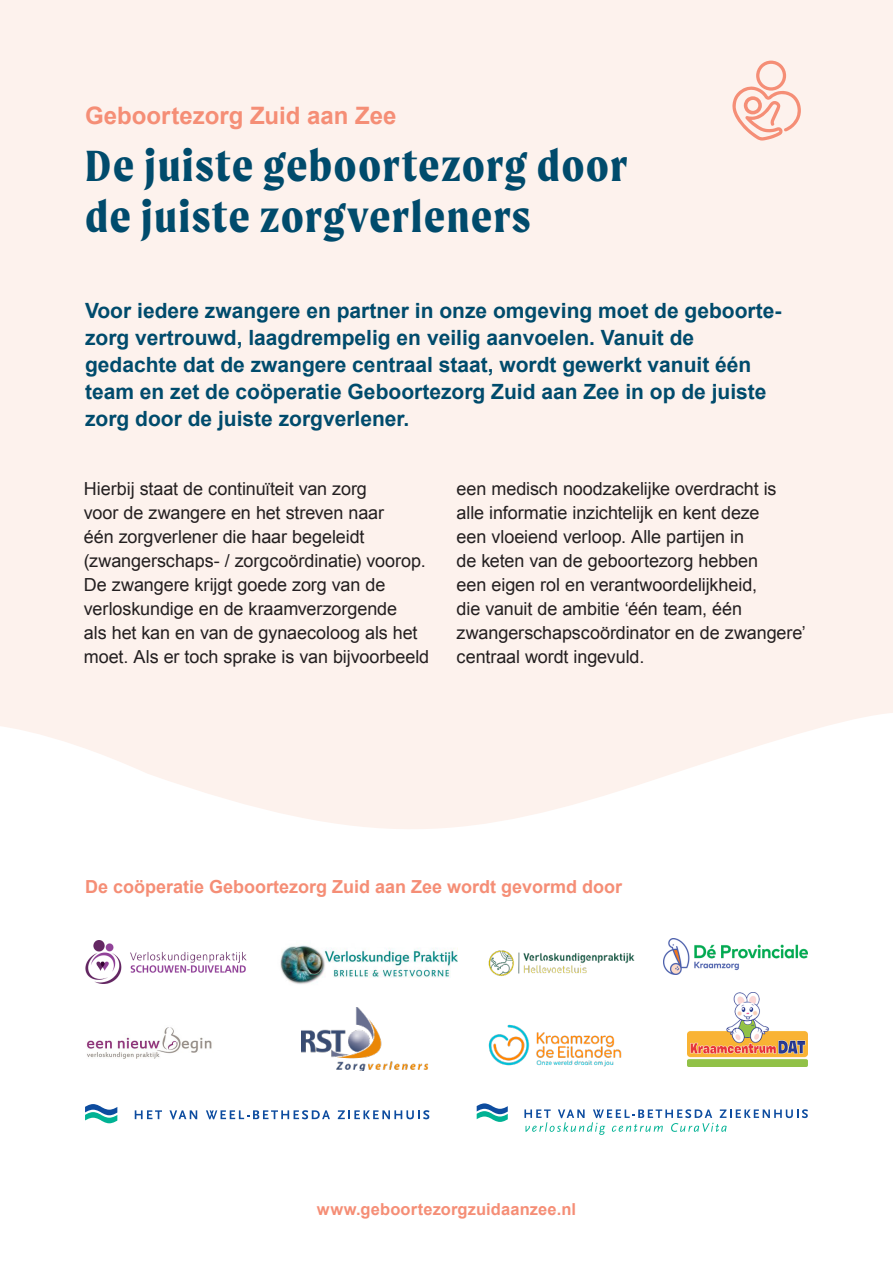
<style>
.page{position:relative;width:893px;height:1263px;background:#fff}
.page>*{position:absolute;margin:0;border:0;box-sizing:border-box;transform-origin:0 0}
.t1{font:700 46.5px/51px "Moret";letter-spacing:.04em;color:#004b6c}
.Bodytekst{font:700 24px "Arial";color:#f58e76}
.Inleiding{font:700 21px/27px "Arial";color:#004b6c}
.Bodytekst-2{font:18px/24px "Arial";letter-spacing:-.005em;color:#231f20}
.Inleiding-2{font:700 18px "Arial";color:#f58e76}
.Bodytekst-3{font:700 16.5px "Arial";letter-spacing:.005em;color:#f58e76}
</style>
<div class="page">
<div style="left:0;top:0;width:893px;height:829px;background:#fdf2ed"></div>
<svg style="left:732px;top:61px;width:69px;height:80px"></svg>
<img style="left:86px;top:941px;width:160px;height:42px">
<img style="left:280px;top:945px;width:177px;height:39px">
<img style="left:488px;top:950px;width:147px;height:26px">
<img style="left:86px;top:1027px;width:126px;height:32px">
<img style="left:301px;top:1007px;width:127px;height:64px">
<img style="left:488px;top:1024px;width:134px;height:43px">
<img style="left:687px;top:992px;width:121px;height:74px">
<svg style="left:477px;top:1103px;width:31px;height:19px"></svg>
<svg style="left:524px;top:1109px;width:284px;height:26px"></svg>
<img style="left:664px;top:938px;width:144px;height:36px">
<svg style="left:135px;top:1110px;width:27px;height:9px"></svg>
<svg style="left:169px;top:1110px;width:28px;height:9px"></svg>
<svg style="left:206px;top:1110px;width:124px;height:9px"></svg>
<svg style="left:338px;top:1110px;width:91px;height:9px"></svg>
<svg style="left:85px;top:1104px;width:32px;height:19px"></svg>
<p class="Bodytekst" style="left:85px;top:100px;width:313px">Geboortezorg Zuid aan Zee</p>
<p class="t1" style="left:85px;top:139px;width:544px">De juiste geboortezorg door de juiste zorgverleners</p>
<p class="Inleiding" style="left:85px;top:298px;width:698px">Voor iedere zwangere en partner in onze omgeving moet de geboorte&shy;zorg vertrouwd, laagdrempelig en veilig aanvoelen. Vanuit de gedachte dat de zwangere centraal staat, wordt gewerkt vanuit één team en zet de coöperatie Geboortezorg Zuid aan Zee in op de juiste zorg door de juiste zorgverlener.</p>
<p class="Bodytekst-2" style="left:84px;top:476px;width:347px">Hierbij staat de continuïteit van zorg<br>voor de zwangere en het streven naar<br>één zorgverlener die haar begeleidt (zwangerschaps- / zorgcoördinatie) voorop.<br>De zwangere krijgt goede zorg van de verloskundige en de kraamverzorgende<br>als het kan en van de gynaecoloog als het moet. Als er toch sprake is van bijvoorbeeld</p>
<p class="Bodytekst-2" style="left:457px;top:476px;width:351px">een medisch noodzakelijke overdracht is alle informatie inzichtelijk en kent deze<br>een vloeiend verloop. Alle partijen in<br>de keten van de geboortezorg hebben<br>een eigen rol en verantwoordelijkheid,<br>die vanuit de ambitie ‘één team, één zwangerschapscoördinator en de zwangere’ centraal wordt ingevuld.</p>
<p class="Inleiding-2" style="left:85px;top:875px;width:539px">De coöperatie Geboortezorg Zuid aan Zee wordt gevormd door</p>
<p class="Bodytekst-3" style="left:317px;top:1198px;width:261px">www.geboortezorgzuidaanzee.nl</p>
</div>
